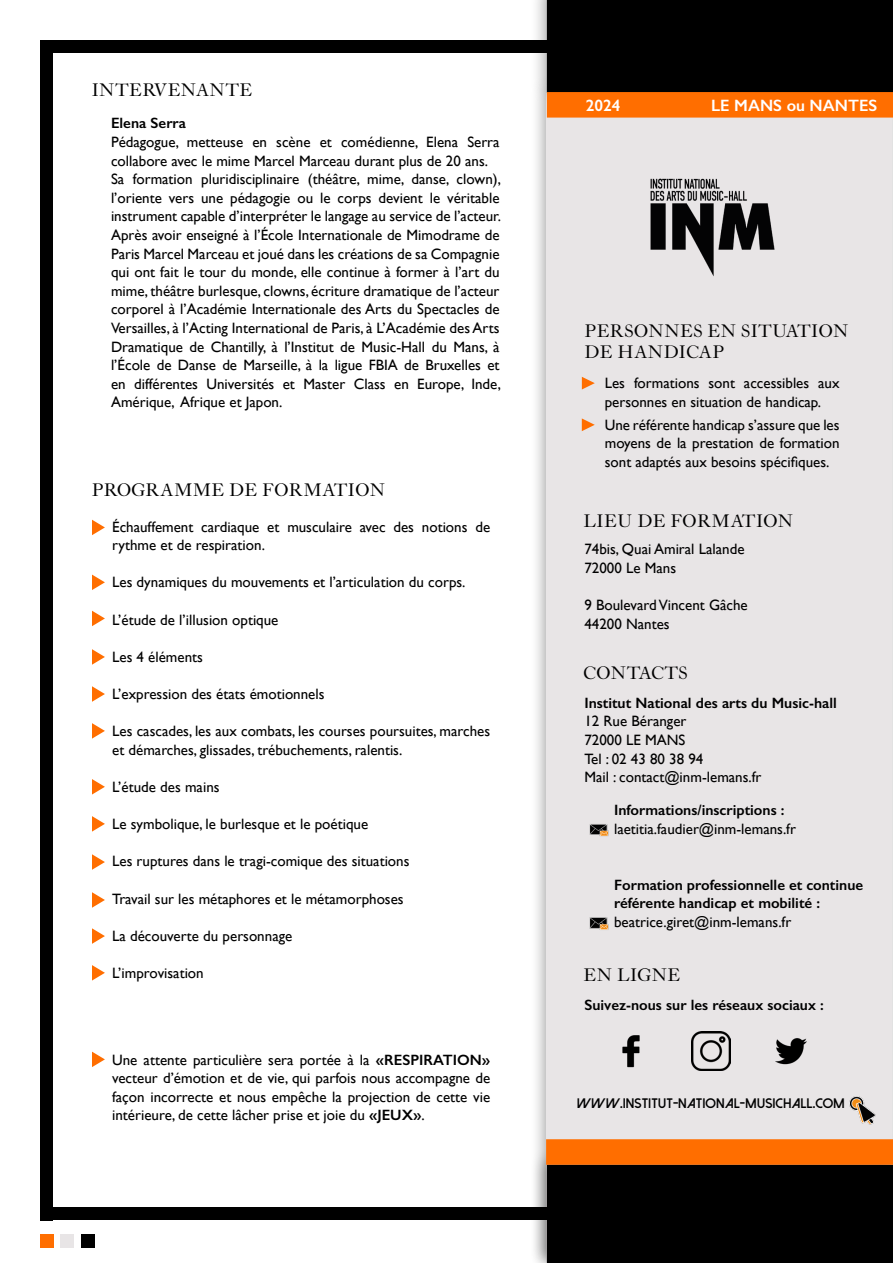
<style>
.page{position:relative;width:893px;height:1263px;background:#fff}
.page>*{position:absolute;margin:0;border:0;box-sizing:border-box;transform-origin:0 0}
.t1{font:18px/21.6px "LTC Caslon Pro";letter-spacing:.02em;color:#000}
.t2{font:600 16.5px "Gill Sans";color:#fff}
.t3{font:15px/18.6px "Gill Sans";color:#000}
.t4{font:600 15px/18.6px "Gill Sans";color:#000}
.t5{font:800 13.8px "Dolce Vita";color:#000}
.s1{font-weight:600}
</style>
<div class="page">
<div style="left:530px;top:75px;width:363px;height:1188px;background:#000;opacity:.35"></div>
<div style="left:547px;top:92px;width:345px;height:1169px;background:#e8e5e6"></div>
<div style="left:81px;top:1234px;width:14px;height:13px;background:#000"></div>
<div style="left:61px;top:1234px;width:13px;height:13px;background:#e8e5e6"></div>
<div style="left:40px;top:1234px;width:14px;height:13px;background:#ff6e00"></div>
<div style="left:530px;top:0;width:363px;height:104px;background:#000;opacity:.35"></div>
<div style="left:530px;top:1147px;width:363px;height:116px;background:#000;opacity:.35"></div>
<svg style="left:547px;top:0;width:346px;height:118px;background:#371800"></svg>
<svg style="left:546px;top:1139px;width:347px;height:124px;background:#351701"></svg>
<img style="left:650px;top:178px;width:125px;height:99px">
<div style="left:53px;top:40px;width:494px;height:13px;background:#000"></div>
<div style="left:53px;top:1207px;width:493px;height:13px;background:#000"></div>
<div style="left:40px;top:40px;width:13px;height:1180px;background:#000"></div>
<svg style="left:582px;top:377px;width:13px;height:12px"></svg>
<svg style="left:582px;top:418px;width:13px;height:13px"></svg>
<img style="left:622px;top:1035px;width:18px;height:33px">
<img style="left:691px;top:1032px;width:39px;height:39px">
<img style="left:775px;top:1038px;width:32px;height:27px">
<img style="left:849px;top:1096px;width:27px;height:29px">
<img style="left:589px;top:917px;width:20px;height:13px">
<img style="left:589px;top:824px;width:20px;height:12px">
<svg style="left:92px;top:1052px;width:13px;height:15px"></svg>
<svg style="left:92px;top:965px;width:13px;height:15px"></svg>
<svg style="left:92px;top:928px;width:13px;height:16px"></svg>
<svg style="left:92px;top:892px;width:13px;height:16px"></svg>
<svg style="left:92px;top:854px;width:13px;height:16px"></svg>
<svg style="left:92px;top:816px;width:13px;height:16px"></svg>
<svg style="left:92px;top:779px;width:13px;height:15px"></svg>
<svg style="left:92px;top:723px;width:13px;height:16px"></svg>
<svg style="left:92px;top:686px;width:13px;height:16px"></svg>
<svg style="left:92px;top:649px;width:13px;height:16px"></svg>
<svg style="left:92px;top:611px;width:13px;height:15px"></svg>
<svg style="left:92px;top:575px;width:13px;height:15px"></svg>
<svg style="left:92px;top:520px;width:13px;height:15px"></svg>
<p class="t1" style="left:92px;top:80px;width:162px">INTERVENANTE</p>
<p class="t4" style="left:111px;top:114px;width:77px">Elena Serra</p>
<p class="t3" style="left:111px;top:133px;width:391px">Pédagogue, metteuse en scène et comédienne, Elena Serra collabore avec le mime Marcel Marceau durant plus de 20 ans.<br>Sa formation pluridisciplinaire (théâtre, mime, danse, clown), l’oriente vers une pédagogie ou le corps devient le véritable instrument capable d’interpréter le langage au service de l’acteur.<br>Après avoir enseigné à l’École Internationale de Mimodrame de Paris Marcel Marceau et joué dans les créations de sa Compagnie qui ont fait le tour du monde, elle continue à former à l’art du mime, théâtre burlesque, clowns, écriture dramatique de l’acteur corporel à l’Académie Internationale des Arts du Spectacles de Versailles, à l’Acting International de Paris, à L’Académie des Arts Dramatique de Chantilly, à l’Institut de Music-Hall du Mans, à l’École de Danse de Marseille, à la ligue FBIA de Bruxelles et en différentes Universités et Master Class en Europe, Inde, Amérique, Afrique et Japon.</p>
<p class="t1" style="left:92px;top:480px;width:295px">PROGRAMME DE FORMATION</p>
<p class="t3" style="left:112px;top:517px;width:380px">Échauffement cardiaque et musculaire avec des notions de rythme et de respiration.</p>
<p class="t3" style="left:112px;top:573px;width:355px">Les dynamiques du mouvements et l’articulation du corps.</p>
<p class="t3" style="left:112px;top:610px;width:168px">L’étude de l’illusion optique</p>
<p class="t3" style="left:112px;top:647px;width:92px">Les 4 éléments</p>
<p class="t3" style="left:112px;top:684px;width:214px">L’expression des états émotionnels</p>
<p class="t3" style="left:112px;top:722px;width:380px">Les cascades, les aux combats, les courses poursuites, marches et démarches, glissades, trébuchements, ralentis.</p>
<p class="t3" style="left:112px;top:777px;width:109px">L’étude des mains</p>
<p class="t3" style="left:112px;top:815px;width:258px">Le symbolique, le burlesque et le poétique</p>
<p class="t3" style="left:112px;top:852px;width:299px">Les ruptures dans le tragi-comique des situations</p>
<p class="t3" style="left:112px;top:889px;width:293px">Travail sur les métaphores et le métamorphoses</p>
<p class="t3" style="left:112px;top:926px;width:182px">La découverte du personnage</p>
<p class="t3" style="left:112px;top:963px;width:93px">L’improvisation</p>
<p class="t3" style="left:112px;top:1050px;width:380px;text-align:justify">Une attente particulière sera portée à la <span class="s1">«RESPIRATION» </span>vecteur d’émotion et de vie, qui parfois nous accompagne de façon incorrecte et nous empêche la projection de cette vie intérieure, de cette lâcher prise et joie du <span class="s1">«JEUX»</span>.</p>
<p class="t2" style="left:586px;top:95px;width:36px">2024</p>
<p class="t2" style="left:711px;top:95px;width:168px">LE MANS ou NANTES</p>
<p class="t1" style="left:585px;top:321px;width:266px">PERSONNES EN SITUATION<br>DE HANDICAP</p>
<p class="t3" style="left:605px;top:374px;width:236px">Les formations sont accessibles aux personnes en situation de handicap.</p>
<p class="t3" style="left:605px;top:415px;width:236px;text-align:justify">Une référente handicap s’assure que les moyens de la prestation de formation sont adaptés aux besoins spécifiques.</p>
<p class="t1" style="left:583px;top:510px;width:211px">LIEU DE FORMATION</p>
<p class="t3" style="left:584px;top:540px;width:162px">74bis, Quai Amiral Lalande<br>72000 Le Mans</p>
<p class="t3" style="left:584px;top:596px;width:165px">9 Boulevard Vincent Gâche<br>44200 Nantes</p>
<p class="t1" style="left:583px;top:663px;width:106px">CONTACTS</p>
<p class="t4" style="left:584px;top:693px;width:254px">Institut National des arts du Music-hall</p>
<p class="t3" style="left:584px;top:712px;width:179px">12 Rue Béranger<br>72000 LE MANS<br>Tel : 02 43 80 38 94<br>Mail : contact@inm-lemans.fr</p>
<p class="t4" style="left:614px;top:801px;width:172px">Informations/inscriptions :</p>
<p class="t3" style="left:614px;top:819px;width:183px">laetitia.faudier@inm-lemans.fr</p>
<p class="t4" style="left:614px;top:875px;width:251px">Formation professionnelle et continue référente handicap et mobilité :</p>
<p class="t3" style="left:614px;top:912px;width:179px">beatrice.giret@inm-lemans.fr</p>
<p class="t1" style="left:583px;top:965px;width:98px">EN LIGNE</p>
<p class="t4" style="left:584px;top:995px;width:241px">Suivez-nous sur les réseaux sociaux :</p>
<p class="t5" style="left:577px;top:1096px;width:270px">WWW.INSTITUT-NATIONAL-MUSICHALL.COM</p>
</div>
